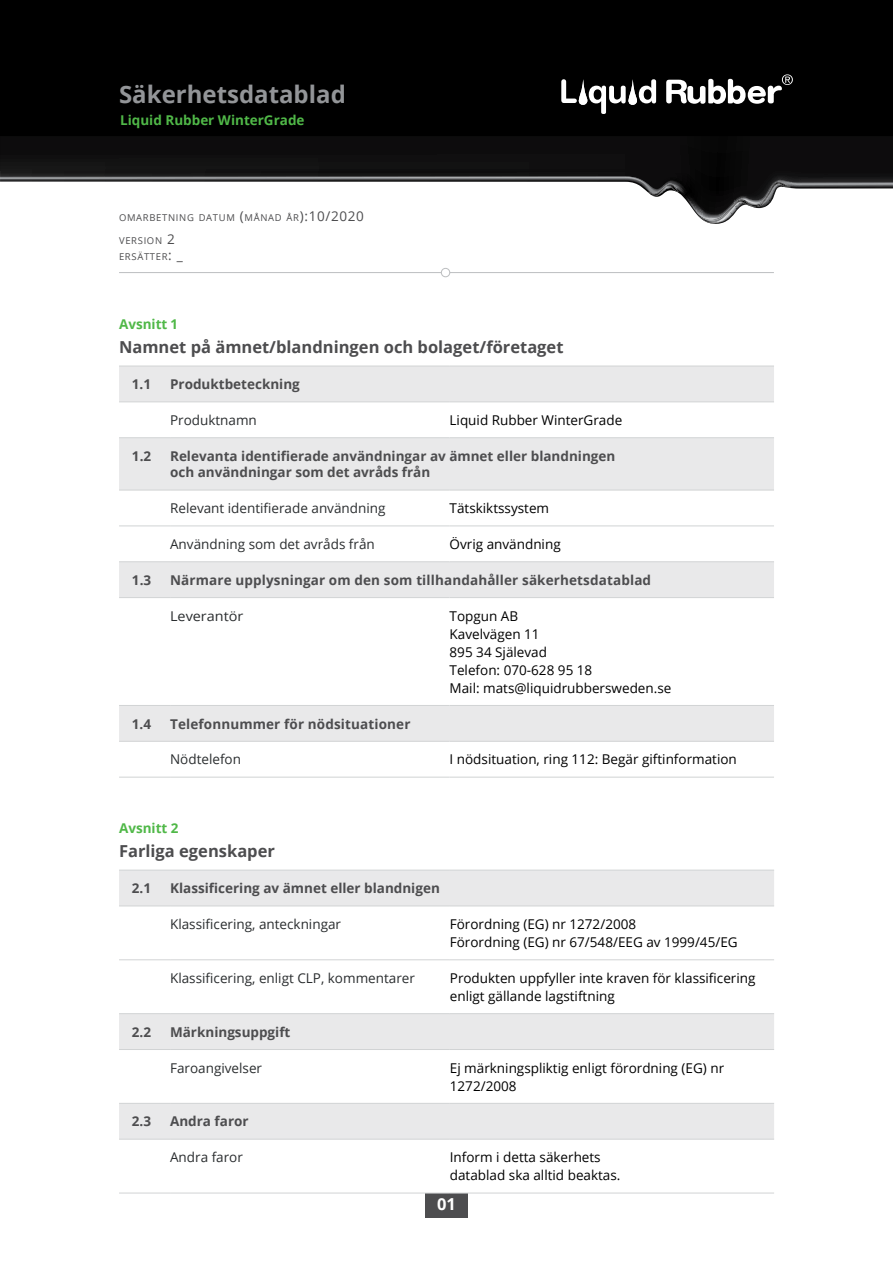
<style>
.page{position:relative;width:893px;height:1263px;background:#fff}
.page>*{position:absolute;margin:0;border:0;box-sizing:border-box;transform-origin:0 0}
.t1{font:700 24px "Open Sans";color:#939598}
.t2{font:700 16.5px "Open Sans";color:#4d4d4f}
.t3{font:700 16.5px "Open Sans";color:#fff}
.t4{font:13.5px/18px "Open Sans";color:#000}
.t5{font:700 13.5px/16.5px "Open Sans";color:#4d4d4f}
.t6{font:13.5px "Open Sans";color:#2a2d2f}
.t7{font:700 13.5px "Open Sans";color:#50b848}
.t8{font:13.5px "Open Sans";color:#2a2d2f;scale:1.07 1}
.t9{font:9.45px/16.2px "Open Sans";letter-spacing:.07em;color:#4d4d4f}
.s1{font-size:13.5px}
.s2{font-style:inherit}
</style>
<div class="page">
<div style="left:0;top:0;width:893px;height:170px;background:#000"></div>
<div style="left:425px;top:1191px;width:43px;height:26px;background:#4d4d4f"></div>
<hr style="left:119px;top:272px;width:655px;height:1px;background:#bcbec0">
<div style="left:441px;top:268px;width:9px;height:9px;background:#fff;border-radius:50%"></div>
<div style="left:441px;top:268px;width:9px;height:9px;border:1px solid #bcbec0;border-radius:50%"></div>
<svg style="left:561px;top:79px;width:16px;height:24px"></svg>
<svg style="left:589px;top:86px;width:37px;height:28px"></svg>
<svg style="left:639px;top:79px;width:17px;height:24px"></svg>
<svg style="left:628px;top:79px;width:9px;height:26px"></svg>
<svg style="left:579px;top:79px;width:8px;height:26px"></svg>
<svg style="left:666px;top:74px;width:127px;height:30px"></svg>
<svg style="left:0;top:136px;width:893px;height:88px"></svg>
<img style="left:700px;top:220px;width:49px;height:3px">
<svg style="left:3px;top:182px;width:797px;height:38px"></svg>
<img style="left:648px;top:183px;width:29px;height:12px">
<img style="left:649px;top:184px;width:29px;height:12px">
<div style="left:119px;top:367px;width:655px;height:34px;background:#e9e9ea"></div>
<svg style="left:119px;top:402px;width:655px;height:375px"></svg>
<hr style="left:119px;top:366px;width:51px;height:1px;background:#d1d3d4">
<hr style="left:170px;top:366px;width:280px;height:1px;background:#d1d3d4">
<hr style="left:450px;top:366px;width:324px;height:1px;background:#d1d3d4">
<hr style="left:119px;top:401px;width:51px;height:1px;background:#d1d3d4">
<hr style="left:170px;top:401px;width:280px;height:1px;background:#d1d3d4">
<hr style="left:450px;top:401px;width:324px;height:1px;background:#d1d3d4">
<hr style="left:119px;top:437px;width:51px;height:1px;background:#d1d3d4">
<hr style="left:170px;top:437px;width:280px;height:1px;background:#d1d3d4">
<hr style="left:450px;top:437px;width:324px;height:1px;background:#d1d3d4">
<hr style="left:119px;top:490px;width:51px;height:1px;background:#d1d3d4">
<hr style="left:170px;top:490px;width:280px;height:1px;background:#d1d3d4">
<hr style="left:450px;top:490px;width:324px;height:1px;background:#d1d3d4">
<hr style="left:119px;top:525px;width:51px;height:1px;background:#d1d3d4">
<hr style="left:170px;top:525px;width:280px;height:1px;background:#d1d3d4">
<hr style="left:450px;top:525px;width:324px;height:1px;background:#d1d3d4">
<hr style="left:119px;top:561px;width:51px;height:1px;background:#d1d3d4">
<hr style="left:170px;top:561px;width:280px;height:1px;background:#d1d3d4">
<hr style="left:450px;top:561px;width:324px;height:1px;background:#d1d3d4">
<hr style="left:119px;top:597px;width:51px;height:1px;background:#d1d3d4">
<hr style="left:170px;top:597px;width:280px;height:1px;background:#d1d3d4">
<hr style="left:450px;top:597px;width:324px;height:1px;background:#d1d3d4">
<hr style="left:119px;top:705px;width:51px;height:1px;background:#d1d3d4">
<hr style="left:170px;top:705px;width:280px;height:1px;background:#d1d3d4">
<hr style="left:450px;top:705px;width:324px;height:1px;background:#d1d3d4">
<hr style="left:119px;top:741px;width:51px;height:1px;background:#d1d3d4">
<hr style="left:170px;top:741px;width:280px;height:1px;background:#d1d3d4">
<hr style="left:450px;top:741px;width:324px;height:1px;background:#d1d3d4">
<hr style="left:119px;top:777px;width:51px;height:1px;background:#d1d3d4">
<hr style="left:170px;top:777px;width:280px;height:1px;background:#d1d3d4">
<hr style="left:450px;top:777px;width:324px;height:1px;background:#d1d3d4">
<div style="left:119px;top:871px;width:655px;height:34px;background:#e9e9ea"></div>
<svg style="left:119px;top:906px;width:655px;height:287px"></svg>
<hr style="left:119px;top:870px;width:51px;height:1px;background:#d1d3d4">
<hr style="left:170px;top:870px;width:280px;height:1px;background:#d1d3d4">
<hr style="left:450px;top:870px;width:324px;height:1px;background:#d1d3d4">
<hr style="left:119px;top:905px;width:51px;height:1px;background:#d1d3d4">
<hr style="left:170px;top:905px;width:280px;height:1px;background:#d1d3d4">
<hr style="left:450px;top:905px;width:324px;height:1px;background:#d1d3d4">
<hr style="left:119px;top:959px;width:51px;height:1px;background:#d1d3d4">
<hr style="left:170px;top:959px;width:280px;height:1px;background:#d1d3d4">
<hr style="left:450px;top:959px;width:324px;height:1px;background:#d1d3d4">
<hr style="left:119px;top:1013px;width:51px;height:1px;background:#d1d3d4">
<hr style="left:170px;top:1013px;width:280px;height:1px;background:#d1d3d4">
<hr style="left:450px;top:1013px;width:324px;height:1px;background:#d1d3d4">
<hr style="left:119px;top:1049px;width:51px;height:1px;background:#d1d3d4">
<hr style="left:170px;top:1049px;width:280px;height:1px;background:#d1d3d4">
<hr style="left:450px;top:1049px;width:324px;height:1px;background:#d1d3d4">
<hr style="left:119px;top:1103px;width:51px;height:1px;background:#d1d3d4">
<hr style="left:170px;top:1103px;width:280px;height:1px;background:#d1d3d4">
<hr style="left:450px;top:1103px;width:324px;height:1px;background:#d1d3d4">
<hr style="left:119px;top:1139px;width:51px;height:1px;background:#d1d3d4">
<hr style="left:170px;top:1139px;width:280px;height:1px;background:#d1d3d4">
<hr style="left:450px;top:1139px;width:324px;height:1px;background:#d1d3d4">
<hr style="left:119px;top:1193px;width:51px;height:1px;background:#d1d3d4">
<hr style="left:170px;top:1193px;width:280px;height:1px;background:#d1d3d4">
<hr style="left:450px;top:1193px;width:324px;height:1px;background:#d1d3d4">
<h1 class="t1" style="left:119px;top:78px;width:228px">Säkerhetsdatablad</h1>
<p class="t7" style="left:120px;top:111px;width:186px">Liquid Rubber WinterGrade</p>
<p class="t9" style="left:119px;top:209px;width:246px">OMARBETNING DATUM <span class="s1">(</span>MÅNAD ÅR<span class="s1">):10/2020</span></p>
<p class="t9" style="left:119px;top:232px;width:65px">VERSION <span class="s1">2<br></span>ERSÄTTER<span class="s1">: _</span></p>
<p class="t7" style="left:119px;top:315px;width:60px">Avsnitt 1</p>
<p class="t2" style="left:119px;top:336px;width:446px">Namnet på ämnet/blandningen och bolaget/företaget</p>
<p class="t5" style="left:132px;top:376px;width:21px">1.1</p>
<p class="t5" style="left:170px;top:376px;width:131px">Produktbeteckning</p>
<p class="t6" style="left:170px;top:411px;width:88px">Produktnamn</p>
<p class="t4" style="left:450px;top:411px;width:174px">Liquid Rubber WinterGrade</p>
<p class="t5" style="left:132px;top:447px;width:21px">1.2</p>
<p class="t5" style="left:170px;top:447px;width:447px">Relevanta identifierade användningar av ämnet eller blandningen och användningar som det avråds från</p>
<p class="t6" style="left:170px;top:499px;width:217px">Relevant identifierade användning</p>
<p class="t4" style="left:450px;top:499px;width:101px">Tätskiktssystem</p>
<p class="t6" style="left:170px;top:535px;width:206px">Användning som det avråds från</p>
<p class="t4" style="left:450px;top:535px;width:113px">Övrig användning</p>
<p class="t5" style="left:132px;top:571px;width:21px">1.3</p>
<p class="t5" style="left:170px;top:571px;width:483px">Närmare upplysningar om den som tillhandahåller säkerhetsdatablad</p>
<p class="t8" style="left:170px;top:606px;width:70px">Leverantör</p>
<p class="t4" style="left:450px;top:606px;width:223px">Topgun AB<br>Kavelvägen 11<br>895 34 Själevad<br>Telefon: <span class="s2">070-628 95 18<br></span>Mail: mats@liquidrubbersweden.se</p>
<p class="t5" style="left:132px;top:715px;width:21px">1.4</p>
<p class="t5" style="left:170px;top:715px;width:242px">Telefonnummer för nödsituationer</p>
<p class="t6" style="left:170px;top:750px;width:72px">Nödtelefon</p>
<p class="t4" style="left:450px;top:750px;width:289px">I nödsituation, ring 112: Begär giftinformation</p>
<p class="t7" style="left:119px;top:819px;width:61px">Avsnitt 2</p>
<p class="t2" style="left:119px;top:840px;width:157px">Farliga egenskaper</p>
<p class="t5" style="left:132px;top:880px;width:21px">2.1</p>
<p class="t5" style="left:170px;top:880px;width:271px">Klassificering av ämnet eller blandnigen</p>
<p class="t6" style="left:170px;top:915px;width:172px">Klassificering, anteckningar</p>
<p class="t4" style="left:450px;top:915px;width:289px">Förordning (EG) nr 1272/2008<br>Förordning (EG) nr 67/548/EEG av 1999/45/EG</p>
<p class="t6" style="left:170px;top:969px;width:246px">Klassificering, enligt CLP, kommentarer</p>
<p class="t4" style="left:450px;top:969px;width:307px">Produkten uppfyller inte kraven för klassificering enligt gällande lagstiftning</p>
<p class="t5" style="left:132px;top:1023px;width:21px">2.2</p>
<p class="t5" style="left:170px;top:1023px;width:122px">Märkningsuppgift</p>
<p class="t6" style="left:170px;top:1058px;width:94px">Faroangivelser</p>
<p class="t4" style="left:450px;top:1058px;width:276px">Ej märkningspliktig enligt förordning (EG) nr<br>1272/2008</p>
<p class="t5" style="left:132px;top:1113px;width:21px">2.3</p>
<p class="t5" style="left:170px;top:1113px;width:80px">Andra faror</p>
<p class="t6" style="left:170px;top:1148px;width:74px">Andra faror</p>
<p class="t4" style="left:450px;top:1148px;width:172px">Inform i detta säkerhets datablad ska alltid beaktas.</p>
<p class="t3" style="left:437px;top:1192px;width:20px">01</p>
</div>
